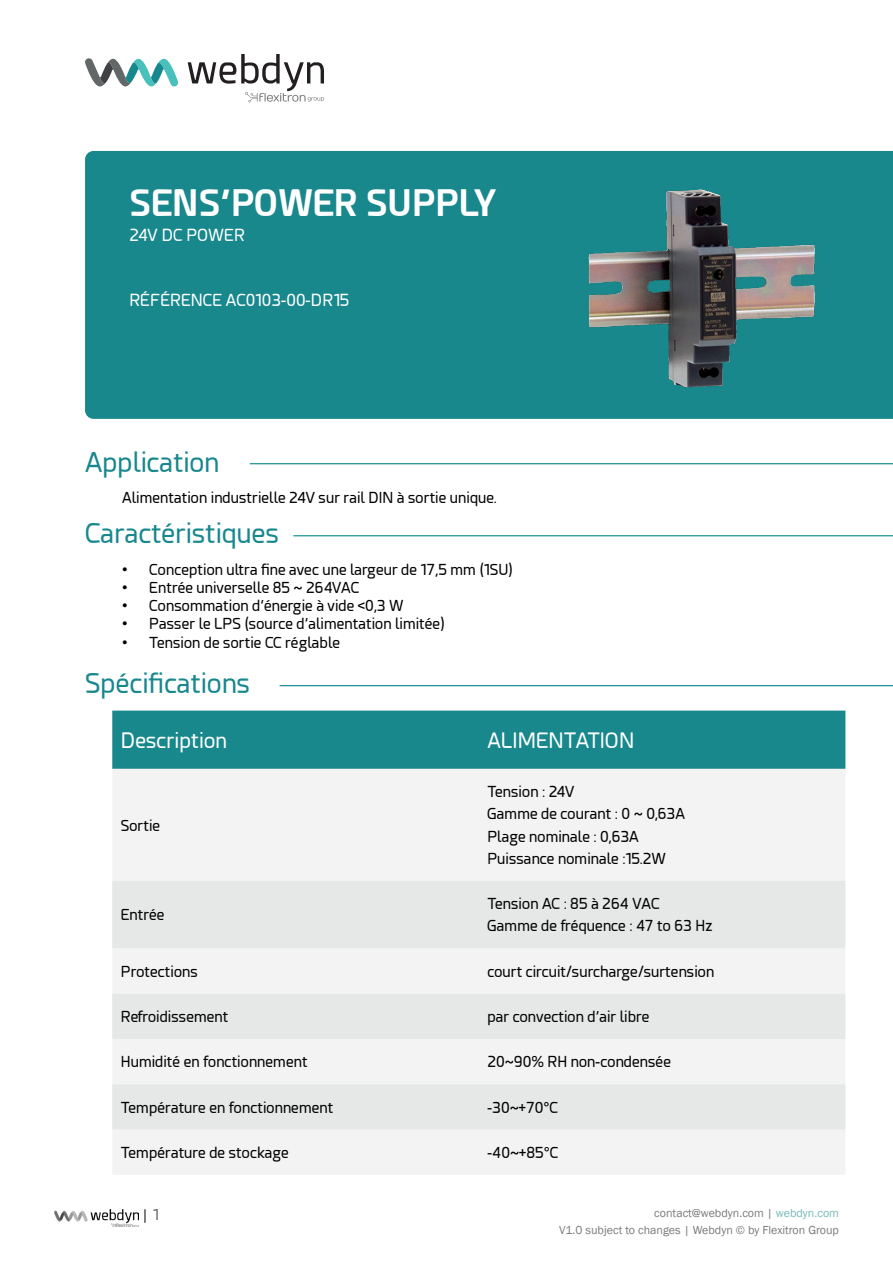
<style>
.page{position:relative;width:893px;height:1263px;background:#fff}
.page>*{position:absolute;margin:0;border:0;box-sizing:border-box;transform-origin:0 0}
.t1{font:700 36px "Esphimere";color:#fff}
.t2{font:27px "Esphimere";color:#18888e}
.t3{font:21px "Esphimere";color:#fff}
.t4{font:16.5px "Esphimere";color:#fff}
.Tabla_título{font:15px "Esphimere";color:#000001}
.t5{font:15px "Esphimere";color:#000002}
.t6{font:12px/16.5px "Franklin Gothic";color:#231f20;text-align:right}
.s1{color:#18888d}
</style>
<div class="page">
<svg style="left:145px;top:1209px;width:1px;height:14px"></svg>
<img style="left:54px;top:1209px;width:85px;height:17px">
<div style="left:85px;top:151px;width:808px;height:268px;background:#18888d"></div>
<hr style="left:250px;top:463px;width:643px;height:1px;background:#06868f">
<svg style="left:188px;top:54px;width:136px;height:48px"></svg>
<svg style="left:85px;top:58px;width:94px;height:28px"></svg>
<hr style="left:293px;top:535px;width:600px;height:1px;background:#06868f">
<hr style="left:280px;top:685px;width:613px;height:1px;background:#06868f">
<div style="left:112px;top:711px;width:733px;height:58px;background:#18888d"></div>
<div style="left:112px;top:769px;width:733px;height:405px;background:#f3f3f3"></div>
<div style="left:112px;top:881px;width:733px;height:67px;background:#e5e8e7"></div>
<div style="left:112px;top:994px;width:733px;height:45px;background:#e5e8e7"></div>
<div style="left:112px;top:1084px;width:733px;height:45px;background:#e5e8e7"></div>
<img style="left:544px;top:189px;width:281px;height:202px">
<p class="t1" style="left:129px;top:181px;width:368px">SENS’POWER SUPPLY</p>
<p class="t4" style="left:129px;top:226px;width:117px">24V DC POWER</p>
<p class="t4" style="left:129px;top:291px;width:222px">RÉFÉRENCE AC0103-00-DR15</p>
<p class="t2" style="left:85px;top:447px;width:136px">Application</p>
<p class="Tabla_título" style="left:122px;top:490px;width:376px">Alimentation industrielle 24V sur rail DIN à sortie unique.</p>
<p class="t2" style="left:85px;top:518px;width:196px">Caractéristiques</p>
<p class="Tabla_título" style="left:122px;top:562px;width:392px">• Conception ultra fine avec une largeur de 17,5 mm (1SU)</p>
<p class="Tabla_título" style="left:122px;top:580px;width:239px">• Entrée universelle 85 ~ 264VAC</p>
<p class="Tabla_título" style="left:122px;top:598px;width:283px">• Consommation d’énergie à vide &lt;0,3 W</p>
<p class="Tabla_título" style="left:122px;top:616px;width:324px">• Passer le LPS (source d’alimentation limitée)</p>
<p class="Tabla_título" style="left:122px;top:634px;width:219px">• Tension de sortie CC réglable</p>
<p class="t2" style="left:85px;top:668px;width:167px">Spécifications</p>
<p class="t3" style="left:121px;top:728px;width:108px">Description</p>
<p class="t3" style="left:487px;top:728px;width:149px">ALIMENTATION</p>
<p class="Tabla_título" style="left:121px;top:817px;width:41px">Sortie</p>
<p class="Tabla_título" style="left:121px;top:906px;width:45px">Entrée</p>
<p class="Tabla_título" style="left:487px;top:783px;width:89px">Tension : 24V</p>
<p class="Tabla_título" style="left:487px;top:805px;width:199px">Gamme de courant : 0 ~ 0,63A</p>
<p class="Tabla_título" style="left:487px;top:828px;width:153px">Plage nominale : 0,63A</p>
<p class="Tabla_título" style="left:487px;top:850px;width:180px">Puissance nominale :15.2W</p>
<p class="Tabla_título" style="left:487px;top:895px;width:174px">Tension AC : 85 à 264 VAC</p>
<p class="Tabla_título" style="left:487px;top:917px;width:227px">Gamme de fréquence : 47 to 63 Hz</p>
<p class="Tabla_título" style="left:121px;top:963px;width:79px">Protections</p>
<p class="Tabla_título" style="left:487px;top:963px;width:229px">court circuit/surcharge/surtension</p>
<p class="Tabla_título" style="left:121px;top:1008px;width:109px">Refroidissement</p>
<p class="Tabla_título" style="left:487px;top:1008px;width:164px">par convection d’air libre</p>
<p class="Tabla_título" style="left:121px;top:1053px;width:188px">Humidité en fonctionnement</p>
<p class="Tabla_título" style="left:487px;top:1053px;width:185px">20~90% RH non-condensée</p>
<p class="Tabla_título" style="left:121px;top:1099px;width:214px">Température en fonctionnement</p>
<p class="Tabla_título" style="left:487px;top:1099px;width:72px">-30~+70°C</p>
<p class="Tabla_título" style="left:121px;top:1144px;width:170px">Température de stockage</p>
<p class="Tabla_título" style="left:487px;top:1144px;width:73px">-40~+85°C</p>
<p class="t5" style="left:152px;top:1206px;width:7px">1</p>
<p class="t6" style="left:559px;top:1205px;width:281px">contact@webdyn.com | <span class="s1">webdyn.com<br></span>V1.0 subject to changes | Webdyn © by Flexitron Group</p>
</div>
